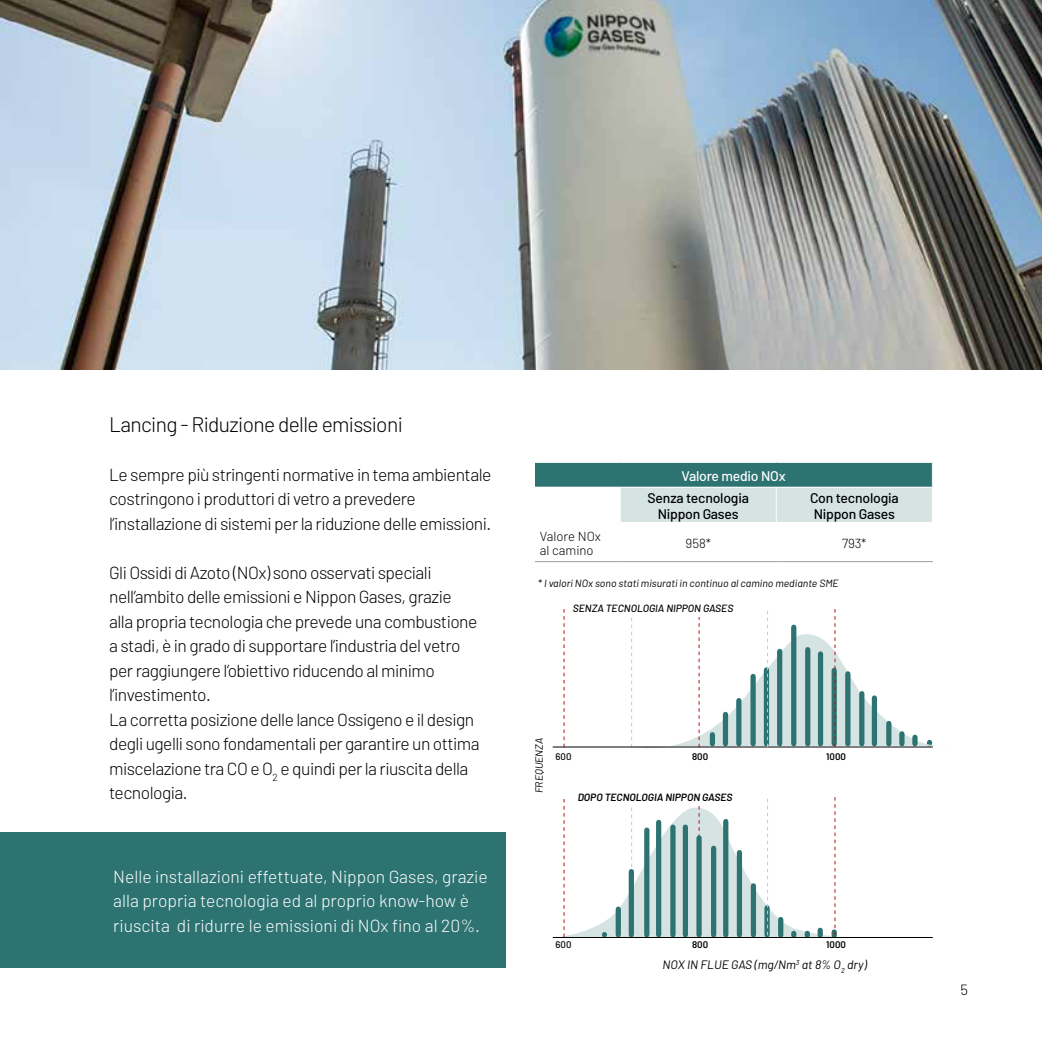
<style>
.page{position:relative;width:1042px;height:1042px;background:#fff}
.page>*{position:absolute;margin:0;border:0;box-sizing:border-box;transform-origin:0 0}
.t1{font:300 21px "Barlow";letter-spacing:-.03em;color:#000}
.t2{font:300 17.5px/24.5px "Barlow";letter-spacing:-.03em;color:#000}
.t3{font:300 17.5px/24.5px "Barlow";color:#fff}
.t4{font:300 14.88px "Barlow";color:#000}
.t5{font:500 14px/15.8px "Barlow";letter-spacing:-.015em;color:#000;text-align:center}
.t6{font:500 14px "Barlow";letter-spacing:-.015em;color:#fff}
.t7{font:300 13.12px/14px "Barlow";color:#000}
.t8{font:italic 12.25px "Barlow";color:#000}
.t9{font:italic 10.5px "Barlow";color:#000}
.t10{font:italic 500 10.5px "Barlow";color:#000}
.t11{font:italic 600 10.5px "Barlow";color:#000}
.t12{font:600 9.62px "Barlow";color:#000}
.t13{font:500 9.62px "Barlow";color:#000}
</style>
<div class="page">
<div style="left:0;top:831px;width:506px;height:136px;background:#2d7372"></div>
<img style="left:0;top:0;width:1042px;height:369px">
<svg style="left:535px;top:463px;width:398px;height:59px;background:#97b9b9"></svg>
<hr style="left:620px;top:488px;width:1px;height:34px;background:#fff">
<hr style="left:776px;top:488px;width:1px;height:34px;background:#fff">
<hr style="left:932px;top:488px;width:1px;height:34px;background:#fff">
<hr style="left:535px;top:561px;width:85px;height:1px;background:#9d9d9c">
<hr style="left:620px;top:561px;width:156px;height:1px;background:#9d9d9c">
<hr style="left:776px;top:561px;width:157px;height:1px;background:#9d9d9c">
<svg style="left:632px;top:632px;width:303px;height:116px"></svg>
<svg style="left:563px;top:609px;width:1px;height:137px"></svg>
<div style="left:791px;top:627px;width:5px;height:117px;background:#2d7372"></div>
<div style="left:777px;top:651px;width:5px;height:93px;background:#2d7372"></div>
<div style="left:764px;top:670px;width:5px;height:74px;background:#2d7372"></div>
<div style="left:750px;top:676px;width:6px;height:68px;background:#2d7372"></div>
<div style="left:736px;top:700px;width:5px;height:44px;background:#2d7372"></div>
<div style="left:723px;top:714px;width:5px;height:30px;background:#2d7372"></div>
<div style="left:710px;top:735px;width:5px;height:9px;background:#2d7372"></div>
<div style="left:805px;top:649px;width:5px;height:95px;background:#2d7372"></div>
<div style="left:818px;top:654px;width:5px;height:90px;background:#2d7372"></div>
<svg style="left:831px;top:670px;width:6px;height:74px"></svg>
<div style="left:845px;top:674px;width:5px;height:70px;background:#2d7372"></div>
<div style="left:859px;top:694px;width:5px;height:50px;background:#2d7372"></div>
<div style="left:872px;top:698px;width:5px;height:46px;background:#2d7372"></div>
<div style="left:886px;top:723px;width:5px;height:21px;background:#2d7372"></div>
<div style="left:899px;top:734px;width:5px;height:10px;background:#2d7372"></div>
<svg style="left:912px;top:737px;width:5px;height:7px"></svg>
<svg style="left:631px;top:617px;width:1px;height:129px"></svg>
<svg style="left:698px;top:617px;width:1px;height:129px"></svg>
<hr style="left:553px;top:746px;width:380px;height:1px;background:#000">
<hr style="left:553px;top:937px;width:380px;height:1px;background:#000">
<svg style="left:767px;top:611px;width:1px;height:136px"></svg>
<svg style="left:834px;top:609px;width:1px;height:138px"></svg>
<svg style="left:561px;top:797px;width:279px;height:140px"></svg>
<p class="t1" style="left:109px;top:411px;width:295px">Lancing - Riduzione delle emissioni</p>
<p class="t2" style="left:109px;top:461px;width:384px">Le sempre più stringenti normative in tema ambientale costringono i produttori di vetro a prevedere l’installazione di sistemi per la riduzione delle emissioni.</p>
<p class="t2" style="left:109px;top:559px;width:372px">Gli Ossidi di Azoto (NOx) sono osservati speciali nell’ambito delle emissioni e Nippon Gases, grazie alla propria tecnologia che prevede una combustione a stadi, è in grado di supportare l’industria del vetro per raggiungere l’obiettivo riducendo al minimo l’investimento.<br>La corretta posizione delle lance Ossigeno e il design degli ugelli sono fondamentali per garantire un ottima miscelazione tra CO e O<sub>2</sub> e quindi per la riuscita della tecnologia.</p>
<p class="t3" style="left:113px;top:864px;width:376px">Nelle installazioni effettuate, Nippon Gases, grazie alla propria tecnologia ed al proprio know-how è riuscita di ridurre le emissioni di NOx fino al 20%.</p>
<p class="t6" style="left:681px;top:467px;width:106px">Valore medio NOx</p>
<p class="t5" style="left:647px;top:490px;width:103px">Senza tecnologia<br>Nippon Gases</p>
<p class="t5" style="left:810px;top:490px;width:90px;text-align:left">Con tecnologia<br>Nippon Gases</p>
<p class="t7" style="left:540px;top:528px;width:63px">Valore NOx al camino</p>
<p class="t7" style="left:685px;top:535px;width:27px">958*</p>
<p class="t7" style="left:842px;top:535px;width:26px">793*</p>
<p class="t9" style="left:538px;top:577px;width:302px">* I valori NOx sono stati misurati in continuo al camino mediante SME</p>
<p class="t10" style="left:573px;top:602px;width:162px">SENZA TECNOLOGIA NIPPON GASES</p>
<p class="t9" style="left:532px;top:793px;width:57px;rotate:-90deg">FREQUENZA</p>
<p class="t13" style="left:555px;top:750px;width:17px">600</p>
<p class="t12" style="left:692px;top:750px;width:18px">800</p>
<p class="t11" style="left:578px;top:791px;width:156px">DOPO TECNOLOGIA NIPPON GASES</p>
<p class="t12" style="left:826px;top:750px;width:21px">1000</p>
<p class="t13" style="left:555px;top:938px;width:17px">600</p>
<p class="t12" style="left:692px;top:938px;width:18px">800</p>
<p class="t12" style="left:826px;top:938px;width:21px">1000</p>
<p class="t8" style="left:662px;top:957px;width:206px">NOX IN FLUE GAS (mg/Nm<sup>3</sup> at 8% O<sub>2</sub> dry)</p>
<p class="t4" style="left:960px;top:980px;width:9px">5</p>
</div>
